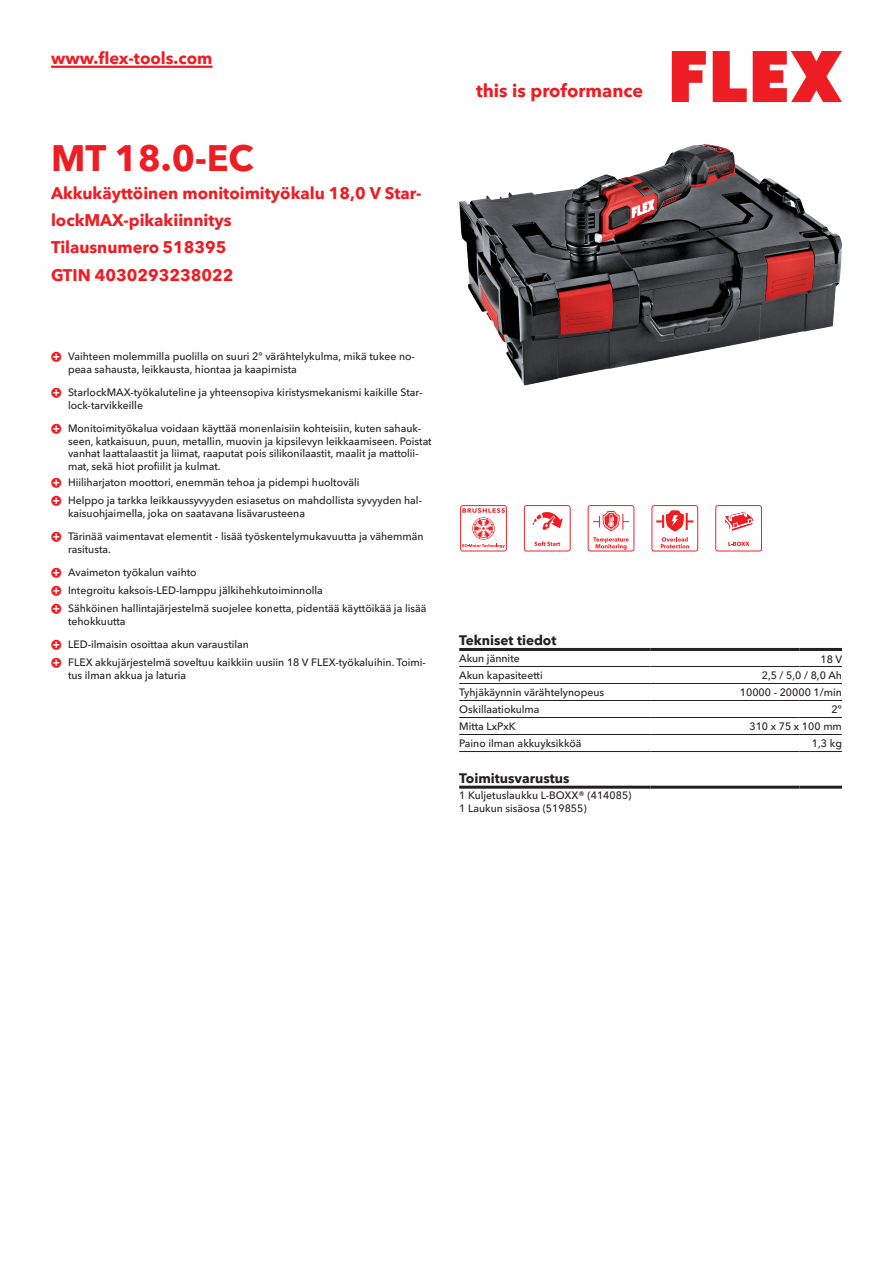
<style>
.page{position:relative;width:893px;height:1263px;background:#fff}
.page>*{position:absolute;margin:0;border:0;box-sizing:border-box;transform-origin:0 0}
.CB_AF_Product-name{font:700 36px "Avenir Next W1 G";color:#ee1d23}
.t1{font:700 18px "Avenir Next W1 G";color:#ee1d23}
.CB_AF_Product-short{font:700 16.5px/27px "Avenir Next W1 G";color:#ee1d23}
.CB_AF_Order-number{font:700 16.5px "Avenir Next W1 G";color:#ee1d23}
.CB_AF_Table-headline{font:700 13.5px "Avenir Next W1 G";color:#231f20}
.CB_AF_Table-specific{font:500 10.5px/12.6px "Avenir Next W1 G";color:#231f20}
</style>
<div class="page">
<svg style="left:672px;top:51px;width:34px;height:51px"></svg>
<svg style="left:713px;top:51px;width:34px;height:51px"></svg>
<svg style="left:753px;top:51px;width:89px;height:51px"></svg>
<hr style="left:51px;top:66px;width:162px;height:2px;background:#ee1d23">
<img style="left:459px;top:144px;width:383px;height:241px">
<hr style="left:459px;top:666px;width:192px;height:1px;background:#231f20">
<hr style="left:651px;top:666px;width:148px;height:1px;background:#231f20">
<hr style="left:799px;top:666px;width:43px;height:1px;background:#231f20">
<hr style="left:459px;top:683px;width:192px;height:1px;background:#231f20">
<hr style="left:651px;top:683px;width:148px;height:1px;background:#231f20">
<hr style="left:799px;top:683px;width:43px;height:1px;background:#231f20">
<hr style="left:459px;top:700px;width:192px;height:1px;background:#231f20">
<hr style="left:651px;top:700px;width:148px;height:1px;background:#231f20">
<hr style="left:799px;top:700px;width:43px;height:1px;background:#231f20">
<hr style="left:459px;top:717px;width:192px;height:1px;background:#231f20">
<hr style="left:651px;top:717px;width:148px;height:1px;background:#231f20">
<hr style="left:799px;top:717px;width:43px;height:1px;background:#231f20">
<hr style="left:459px;top:734px;width:192px;height:1px;background:#231f20">
<hr style="left:651px;top:734px;width:148px;height:1px;background:#231f20">
<hr style="left:799px;top:734px;width:43px;height:1px;background:#231f20">
<hr style="left:459px;top:751px;width:192px;height:1px;background:#231f20">
<hr style="left:651px;top:751px;width:148px;height:1px;background:#231f20">
<hr style="left:799px;top:751px;width:43px;height:1px;background:#231f20">
<hr style="left:459px;top:648px;width:192px;height:3px;background:#231f20">
<hr style="left:651px;top:648px;width:148px;height:3px;background:#231f20">
<hr style="left:799px;top:648px;width:43px;height:3px;background:#231f20">
<hr style="left:459px;top:786px;width:192px;height:3px;background:#231f20">
<hr style="left:651px;top:786px;width:148px;height:3px;background:#231f20">
<hr style="left:799px;top:786px;width:43px;height:3px;background:#231f20">
<svg style="left:460px;top:505px;width:47px;height:46px"></svg>
<svg style="left:524px;top:505px;width:47px;height:46px"></svg>
<svg style="left:588px;top:505px;width:46px;height:46px"></svg>
<svg style="left:651px;top:505px;width:47px;height:46px"></svg>
<svg style="left:715px;top:505px;width:47px;height:46px"></svg>
<h3 class="CB_AF_Product-short" style="left:51px;top:43px;width:163px">www.flex-tools.com</h3>
<p class="CB_AF_Product-name" style="left:51px;top:130px;width:204px">MT 18.0-EC</p>
<p class="CB_AF_Product-short" style="left:51px;top:178px;width:372px">Akkukäyttöinen monitoimityökalu 18,0 V Star&shy;lockMAX-pikakiinnitys</p>
<p class="CB_AF_Order-number" style="left:51px;top:234px;width:177px">Tilausnumero 518395</p>
<p class="CB_AF_Order-number" style="left:51px;top:262px;width:184px">GTIN 4030293238022</p>
<h2 class="t1" style="left:476px;top:77px;width:169px">this is proformance</h2>
<p class="CB_AF_Table-specific" style="left:68px;top:349px;width:348px">Vaihteen molemmilla puolilla on suuri 2° värähtelykulma, mikä tukee no&shy;peaa sahausta, leikkausta, hiontaa ja kaapimista</p>
<p class="CB_AF_Table-specific" style="left:68px;top:385px;width:356px">StarlockMAX-työkaluteline ja yhteensopiva kiristysmekanismi kaikille Star&shy;lock-tarvikkeille</p>
<p class="CB_AF_Table-specific" style="left:68px;top:421px;width:365px">Monitoimityökalua voidaan käyttää monenlaisiin kohteisiin, kuten sahauk&shy;seen, katkaisuun, puun, metallin, muovin ja kipsilevyn leikkaamiseen. Poistat vanhat laattalaastit ja liimat, raaputat pois silikonilaastit, maalit ja mattolii&shy;mat, sekä hiot profiilit ja kulmat.</p>
<p class="CB_AF_Table-specific" style="left:68px;top:475px;width:293px">Hiiliharjaton moottori, enemmän tehoa ja pidempi huoltoväli</p>
<p class="CB_AF_Table-specific" style="left:68px;top:493px;width:355px">Helppo ja tarkka leikkaussyvyyden esiasetus on mahdollista syvyyden hal&shy;kaisuohjaimella, joka on saatavana lisävarusteena</p>
<p class="CB_AF_Table-specific" style="left:68px;top:529px;width:357px">Tärinää vaimentavat elementit - lisää työskentelymukavuutta ja vähemmän rasitusta.</p>
<p class="CB_AF_Table-specific" style="left:68px;top:565px;width:130px">Avaimeton työkalun vaihto</p>
<p class="CB_AF_Table-specific" style="left:68px;top:583px;width:256px">Integroitu kaksois-LED-lamppu jälkihehkutoiminnolla</p>
<p class="CB_AF_Table-specific" style="left:68px;top:601px;width:360px">Sähköinen hallintajärjestelmä suojelee konetta, pidentää käyttöikää ja lisää tehokkuutta</p>
<p class="CB_AF_Table-specific" style="left:68px;top:637px;width:183px">LED-ilmaisin osoittaa akun varaustilan</p>
<p class="CB_AF_Table-specific" style="left:68px;top:655px;width:359px">FLEX akkujärjestelmä soveltuu kaikkiin uusiin 18 V FLEX-työkaluihin. Toimi&shy;tus ilman akkua ja laturia</p>
<p class="CB_AF_Table-headline" style="left:459px;top:630px;width:99px">Tekniset tiedot</p>
<p class="CB_AF_Table-specific" style="left:459px;top:651px;width:62px">Akun jännite</p>
<p class="CB_AF_Table-specific" style="left:820px;top:652px;width:23px">18 V</p>
<p class="CB_AF_Table-specific" style="left:459px;top:668px;width:85px">Akun kapasiteetti</p>
<p class="CB_AF_Table-specific" style="left:762px;top:668px;width:82px">2,5 / 5,0 / 8,0 Ah</p>
<p class="CB_AF_Table-specific" style="left:459px;top:685px;width:146px">Tyhjäkäynnin värähtelynopeus</p>
<p class="CB_AF_Table-specific" style="left:740px;top:685px;width:104px">10000 - 20000 1/min</p>
<p class="CB_AF_Table-specific" style="left:459px;top:702px;width:82px">Oskillaatiokulma</p>
<p class="CB_AF_Table-specific" style="left:831px;top:702px;width:12px">2°</p>
<p class="CB_AF_Table-specific" style="left:459px;top:719px;width:58px">Mitta LxPxK</p>
<p class="CB_AF_Table-specific" style="left:749px;top:719px;width:94px">310 x 75 x 100 mm</p>
<p class="CB_AF_Table-specific" style="left:459px;top:736px;width:124px">Paino ilman akkuyksikköä</p>
<p class="CB_AF_Table-specific" style="left:812px;top:736px;width:32px">1,3 kg</p>
<p class="CB_AF_Table-headline" style="left:459px;top:767px;width:112px">Toimitusvarustus</p>
<p class="CB_AF_Table-specific" style="left:459px;top:788px;width:174px">1 Kuljetuslaukku L-BOXX® (414085)<br>1 Laukun sisäosa (519855)</p>
</div>
